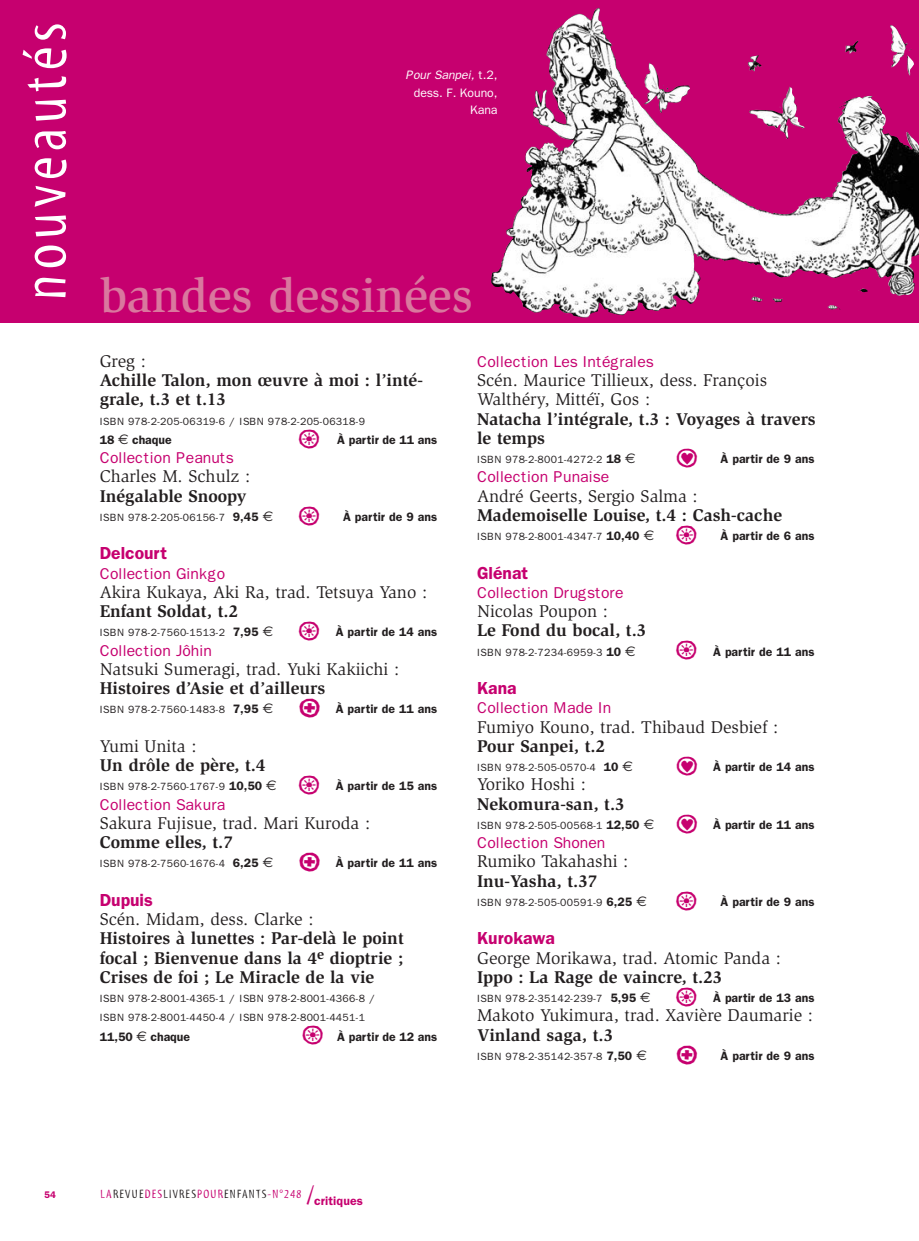
<style>
.page{position:relative;width:919px;height:1241px;background:#fff}
.page>*{position:absolute;margin:0;border:0;box-sizing:border-box;transform-origin:0 0}
.t1{font:63px "Myriad Tilt";letter-spacing:.08em;color:#fff}
.t2{font:500 49px "Slimbach";color:#d9789e}
.t3{font:35px "Ale Signs White LL";color:#c6006f}
.t4{font:700 17.5px/19.2px "Slimbach";color:#231f20}
.t5{font:17.5px/19.2px "Slimbach";color:#231f20}
.t6{font:600 17.5px "Franklin Gothic";color:#c6006f}
.t7{font:15.75px "Franklin Gothic";color:#c6006f}
.t8{font:600 12.25px "Franklin Gothic";color:#231f20}
.t9{font:12.25px "Myriad Tilt";letter-spacing:.1em;color:#231f20}
.t10{font:12.25px/17.5px "Franklin Gothic";letter-spacing:-.005em;color:#fff;text-align:right}
.t11{font:10.5px/19.2px "Franklin Gothic";letter-spacing:.03em;color:#231f20}
.t12{font:600 9.62px "Franklin Gothic";color:#c6006f}
.s1{font-style:italic}
.s2{font-family:"Euro Sans";font-weight:400;font-size:14px}
.s3{font-weight:600;font-size:12.25px}
.s4{font-family:"Euro Sans";font-size:14px}
.s5{color:#c6006f}
.s6{font-size:26.25px;color:#c6006f}
.s7{font-family:"Franklin Gothic";font-weight:600;color:#c6006f}
</style>
<div class="page">
<div style="left:0;top:0;width:919px;height:323px;background:#c6006f"></div>
<img style="left:527px;top:96px;width:392px;height:222px">
<h1 class="t1" style="left:22px;top:301px;width:280px;rotate:-90deg">nouveautés</h1>
<p class="t10" style="left:405px;top:67px;width:93px"><span class="s1">Pour Sanpei,</span> t . 2 , dess. F. Kouno,<br>Kana</p>
<h2 class="t2" style="left:100px;top:276px;width:374px">bandes dessinées</h2>
<h3 class="t5" style="left:100px;top:353px;width:48px">Greg :</h3>
<h3 class="t4" style="left:100px;top:372px;width:325px">Achille Talon, mon œuvre à moi : l’inté&shy;grale, t.3 et t.13</h3>
<p class="t11" style="left:100px;top:412px;width:267px">ISBN 978-2-205-06319-6 / ISBN 978-2-205-06318-9</p>
<p class="t8" style="left:100px;top:436px;width:74px">18 <span class="s2">€</span> chaque</p>
<h3 class="t3" style="left:298px;top:416px;width:24px">o</h3>
<p class="t8" style="left:337px;top:436px;width:101px">À partir de 11 ans</p>
<h3 class="t7" style="left:100px;top:452px;width:135px">Collection Peanuts</h3>
<h3 class="t5" style="left:100px;top:468px;width:152px">Charles M. Schulz :</h3>
<h3 class="t4" style="left:100px;top:487px;width:148px">Inégalable Snoopy</h3>
<p class="t11" style="left:100px;top:509px;width:175px">ISBN 978-2-205-06156-7 <span class="s3">9,45</span> <span class="s4">€</span></p>
<h3 class="t3" style="left:298px;top:493px;width:24px">o</h3>
<p class="t8" style="left:343px;top:513px;width:96px">À partir de 9 ans</p>
<h3 class="t6" style="left:100px;top:547px;width:69px">Delcourt</h3>
<h3 class="t7" style="left:100px;top:568px;width:127px">Collection Ginkgo</h3>
<h3 class="t5" style="left:100px;top:584px;width:329px">Akira Kukaya, Aki Ra, trad. Tetsuya Yano :</h3>
<h3 class="t4" style="left:100px;top:603px;width:140px">Enfant Soldat, t.2</h3>
<p class="t11" style="left:100px;top:624px;width:175px">ISBN 978-2-7560-1513-2 <span class="s3">7,95</span> <span class="s4">€</span></p>
<h3 class="t3" style="left:298px;top:609px;width:24px">o</h3>
<p class="t8" style="left:336px;top:628px;width:103px">À partir de 14 ans</p>
<h3 class="t7" style="left:100px;top:645px;width:114px">Collection Jôhin</h3>
<h3 class="t5" style="left:100px;top:661px;width:301px">Natsuki Sumeragi, trad. Yuki Kakiichi :</h3>
<h3 class="t4" style="left:100px;top:680px;width:227px">Histoires d’Asie et d’ailleurs</h3>
<p class="t11" style="left:100px;top:701px;width:175px">ISBN 978-2-7560-1483-8 <span class="s3">7,95</span> <span class="s4">€</span></p>
<h3 class="t3" style="left:298px;top:686px;width:24px">U</h3>
<p class="t8" style="left:336px;top:705px;width:103px">À partir de 11 ans</p>
<h3 class="t5" style="left:100px;top:738px;width:98px">Yumi Unita :</h3>
<h3 class="t4" style="left:100px;top:757px;width:167px">Un drôle de père, t.4</h3>
<p class="t11" style="left:100px;top:778px;width:179px">ISBN 978-2-7560-1767-9 <span class="s3">10,50</span> <span class="s4">€</span></p>
<h3 class="t3" style="left:298px;top:763px;width:24px">o</h3>
<p class="t8" style="left:336px;top:782px;width:103px">À partir de 15 ans</p>
<h3 class="t7" style="left:100px;top:799px;width:127px">Collection Sakura</h3>
<h3 class="t5" style="left:100px;top:815px;width:272px">Sakura Fujisue, trad. Mari Kuroda :</h3>
<h3 class="t4" style="left:100px;top:834px;width:135px">Comme elles, t.7</h3>
<p class="t11" style="left:100px;top:855px;width:175px">ISBN 978-2-7560-1676-4 <span class="s3">6,25</span> <span class="s4">€</span></p>
<h3 class="t3" style="left:298px;top:840px;width:24px">U</h3>
<p class="t8" style="left:336px;top:859px;width:103px">À partir de 11 ans</p>
<h3 class="t6" style="left:100px;top:894px;width:55px">Dupuis</h3>
<h3 class="t5" style="left:100px;top:911px;width:215px">Scén. Midam, dess. Clarke :</h3>
<h3 class="t4" style="left:100px;top:930px;width:306px;text-align:justify">Histoires à lunettes : Par-delà le point focal ; Bienvenue dans la 4<sup>e</sup> dioptrie ; Crises de foi ; Le Miracle de la vie</h3>
<p class="t11" style="left:100px;top:990px;width:277px">ISBN 978-2-8001-4365-1 / ISBN 978-2-8001-4366-8 /<br>ISBN 978-2-8001-4450-4 / ISBN 978-2-8001-4451-1</p>
<p class="t8" style="left:100px;top:1032px;width:92px">11,50 <span class="s2">€</span> chaque</p>
<h3 class="t3" style="left:302px;top:1013px;width:24px">o</h3>
<p class="t8" style="left:337px;top:1032px;width:101px">À partir de 12 ans</p>
<h3 class="t7" style="left:477px;top:356px;width:178px">Collection Les Intégrales</h3>
<h3 class="t5" style="left:477px;top:372px;width:291px">Scén. Maurice Tillieux, dess. François<br>Walthéry, Mittéï, Gos :</h3>
<h3 class="t4" style="left:477px;top:410px;width:340px">Natacha l’intégrale, t.3 : Voyages à travers le temps</h3>
<p class="t11" style="left:477px;top:451px;width:160px">ISBN 978-2-8001-4272-2 <span class="s3">18</span> <span class="s4">€</span></p>
<h3 class="t3" style="left:675px;top:435px;width:24px">B</h3>
<p class="t8" style="left:720px;top:455px;width:96px">À partir de 9 ans</p>
<h3 class="t7" style="left:477px;top:472px;width:134px">Collection Punaise</h3>
<h3 class="t5" style="left:477px;top:487px;width:222px">André Geerts, Sergio Salma :</h3>
<h3 class="t4" style="left:477px;top:507px;width:306px">Mademoiselle Louise, t.4 : Cash-cache</h3>
<p class="t11" style="left:477px;top:528px;width:179px">ISBN 978-2-8001-4347-7 <span class="s3">10,40</span> <span class="s4">€</span></p>
<h3 class="t3" style="left:675px;top:512px;width:24px">o</h3>
<p class="t8" style="left:720px;top:532px;width:96px">À partir de 6 ans</p>
<h3 class="t6" style="left:477px;top:567px;width:53px">Glénat</h3>
<h3 class="t7" style="left:477px;top:587px;width:148px">Collection Drugstore</h3>
<h3 class="t5" style="left:477px;top:603px;width:132px">Nicolas Poupon :</h3>
<h3 class="t4" style="left:477px;top:622px;width:171px">Le Fond du bocal, t.3</h3>
<p class="t11" style="left:477px;top:643px;width:160px">ISBN 978-2-7234-6959-3 <span class="s3">10</span> <span class="s4">€</span></p>
<h3 class="t3" style="left:675px;top:628px;width:24px">o</h3>
<p class="t8" style="left:713px;top:647px;width:103px">À partir de 11 ans</p>
<h3 class="t6" style="left:477px;top:682px;width:41px">Kana</h3>
<h3 class="t7" style="left:477px;top:703px;width:136px">Collection Made In</h3>
<h3 class="t5" style="left:477px;top:718px;width:303px">Fumiyo Kouno, trad. Thibaud Desbief :</h3>
<h3 class="t4" style="left:477px;top:738px;width:130px">Pour Sanpei, t.2</h3>
<p class="t11" style="left:477px;top:759px;width:157px">ISBN 978-2-505-0570-4 <span class="s3">10</span> <span class="s4">€</span></p>
<h3 class="t3" style="left:675px;top:743px;width:24px">B</h3>
<p class="t8" style="left:713px;top:763px;width:103px">À partir de 14 ans</p>
<h3 class="t5" style="left:477px;top:776px;width:110px">Yoriko Hoshi :</h3>
<h3 class="t4" style="left:477px;top:795px;width:149px">Nekomura-san, t.3</h3>
<p class="t11" style="left:477px;top:817px;width:179px">ISBN 978-2-505-00568-1 <span class="s3">12,50</span> <span class="s4">€</span></p>
<h3 class="t3" style="left:675px;top:801px;width:24px">B</h3>
<p class="t8" style="left:713px;top:821px;width:103px">À partir de 11 ans</p>
<h3 class="t7" style="left:477px;top:837px;width:130px">Collection Shonen</h3>
<h3 class="t5" style="left:477px;top:853px;width:153px">Rumiko Takahashi :</h3>
<h3 class="t4" style="left:477px;top:872px;width:122px">Inu-Yasha, t.37</h3>
<p class="t11" style="left:477px;top:894px;width:171px">ISBN 978-2-505-00591-9 <span class="s3">6,25</span> <span class="s4">€</span></p>
<h3 class="t3" style="left:675px;top:878px;width:24px">o</h3>
<p class="t8" style="left:720px;top:898px;width:96px">À partir de 9 ans</p>
<h3 class="t6" style="left:477px;top:932px;width:79px">Kurokawa</h3>
<h3 class="t5" style="left:477px;top:949px;width:305px">George Morikawa, trad. Atomic Panda :</h3>
<h3 class="t4" style="left:477px;top:969px;width:247px">Ippo : La Rage de vaincre, t.23</h3>
<p class="t11" style="left:477px;top:990px;width:175px">ISBN 978-2-35142-239-7 <span class="s3">5,95</span> <span class="s4">€</span></p>
<h3 class="t3" style="left:675px;top:974px;width:24px">o</h3>
<p class="t8" style="left:713px;top:994px;width:103px">À partir de 13 ans</p>
<h3 class="t5" style="left:477px;top:1007px;width:337px">Makoto Yukimura, trad. Xavière Daumarie :</h3>
<h3 class="t4" style="left:477px;top:1026px;width:138px">Vinland saga, t.3</h3>
<p class="t11" style="left:477px;top:1048px;width:171px">ISBN 978-2-35142-357-8 <span class="s3">7,50</span> <span class="s4">€</span></p>
<h3 class="t3" style="left:675px;top:1032px;width:24px">U</h3>
<p class="t8" style="left:720px;top:1052px;width:96px">À partir de 9 ans</p>
<p class="t12" style="left:44px;top:1191px;width:13px">54</p>
<p class="t9" style="left:101px;top:1189px;width:264px"><span class="s5">LA</span>REVUE<span class="s5">DES</span>LIVRES<span class="s5">POUR</span>ENFANTS<span class="s5">-N°248</span> <span class="s6">/</span><span class="s7">critiques</span></p>
</div>
